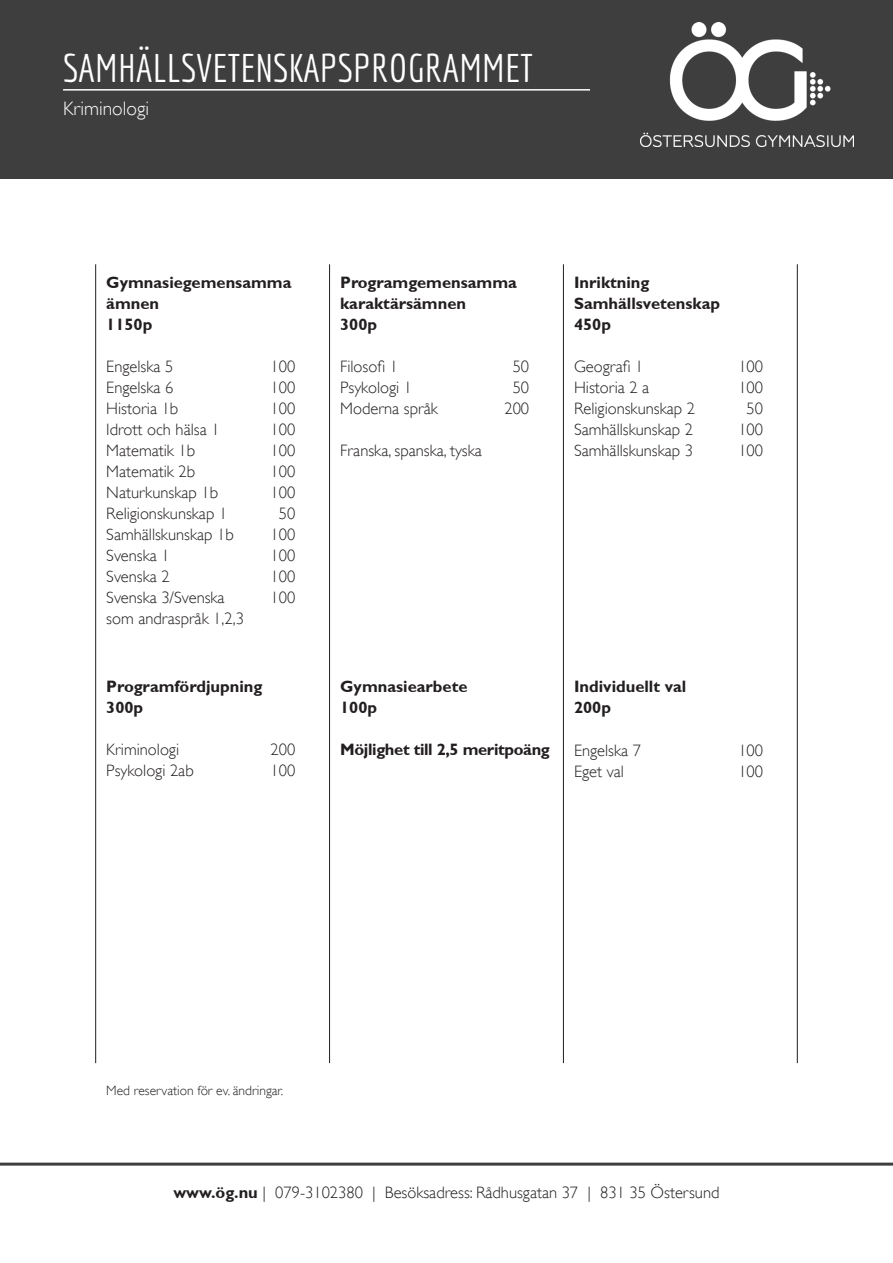
<style>
.page{position:relative;width:893px;height:1263px;background:#fff}
.page>*{position:absolute;margin:0;border:0;box-sizing:border-box;transform-origin:0 0}
.t1{font:39px "Economica";color:#fff}
.t2{font:300 19.5px "Gill Sans";color:#fff}
.t3{font:300 16.5px "Gill Sans";color:#231f20}
.t4{font:700 16.5px "Gill Sans";color:#231f20}
.t5{font:700 16.5px "Gill Sans";letter-spacing:-.02em;color:#231f20}
.t6{font:300 13.5px "Gill Sans";color:#231f20}
.s1{font-weight:700}
</style>
<div class="page">
<div style="left:0;top:0;width:893px;height:179px;background:#3e3e3f"></div>
<img style="left:641px;top:22px;width:212px;height:124px">
<hr style="left:63px;top:89px;width:527px;height:2px;background:#fff">
<hr style="left:0;top:1162px;width:893px;height:3px;background:#3e3e3f">
<hr style="left:329px;top:264px;width:1px;height:799px;background:#231f20">
<hr style="left:563px;top:264px;width:1px;height:799px;background:#231f20">
<hr style="left:95px;top:264px;width:1px;height:799px;background:#231f20">
<hr style="left:797px;top:264px;width:1px;height:799px;background:#231f20">
<h1 class="t1" style="left:63px;top:46px;width:471px">SAMHÄLLSVETENSKAPSPROGRAMMET</h1>
<p class="t2" style="left:63px;top:97px;width:88px">Kriminologi</p>
<p class="t4" style="left:106px;top:272px;width:187px">Gymnasiegemensamma</p>
<p class="t4" style="left:106px;top:294px;width:54px">ämnen</p>
<p class="t4" style="left:106px;top:315px;width:48px">1150p</p>
<p class="t3" style="left:106px;top:357px;width:68px">Engelska 5</p>
<p class="t3" style="left:271px;top:357px;width:26px">100</p>
<p class="t3" style="left:106px;top:378px;width:68px">Engelska 6</p>
<p class="t3" style="left:271px;top:378px;width:26px">100</p>
<p class="t3" style="left:106px;top:399px;width:74px">Historia 1b</p>
<p class="t3" style="left:271px;top:399px;width:26px">100</p>
<p class="t3" style="left:106px;top:420px;width:115px">Idrott och hälsa 1</p>
<p class="t3" style="left:271px;top:420px;width:26px">100</p>
<p class="t3" style="left:106px;top:441px;width:90px">Matematik 1b</p>
<p class="t3" style="left:271px;top:441px;width:26px">100</p>
<p class="t3" style="left:106px;top:462px;width:90px">Matematik 2b</p>
<p class="t3" style="left:271px;top:462px;width:26px">100</p>
<p class="t3" style="left:106px;top:483px;width:113px">Naturkunskap 1b</p>
<p class="t3" style="left:271px;top:483px;width:26px">100</p>
<p class="t3" style="left:106px;top:504px;width:122px">Religionskunskap 1</p>
<p class="t3" style="left:279px;top:504px;width:18px">50</p>
<p class="t3" style="left:106px;top:525px;width:129px">Samhällskunskap 1b</p>
<p class="t3" style="left:271px;top:525px;width:26px">100</p>
<p class="t3" style="left:106px;top:546px;width:65px">Svenska 1</p>
<p class="t3" style="left:271px;top:546px;width:26px">100</p>
<p class="t3" style="left:106px;top:567px;width:65px">Svenska 2</p>
<p class="t3" style="left:271px;top:567px;width:26px">100</p>
<p class="t3" style="left:106px;top:588px;width:120px">Svenska 3/Svenska</p>
<p class="t3" style="left:271px;top:588px;width:26px">100</p>
<p class="t3" style="left:106px;top:609px;width:139px">som andraspråk 1,2,3</p>
<p class="t4" style="left:106px;top:677px;width:158px">Programfördjupning</p>
<p class="t4" style="left:106px;top:698px;width:38px">300p</p>
<p class="t3" style="left:106px;top:740px;width:74px">Kriminologi</p>
<p class="t3" style="left:271px;top:740px;width:26px">200</p>
<p class="t3" style="left:106px;top:761px;width:89px">Psykologi 2ab</p>
<p class="t3" style="left:271px;top:761px;width:26px">100</p>
<p class="t4" style="left:340px;top:272px;width:178px">Programgemensamma</p>
<p class="t4" style="left:340px;top:293px;width:127px">karaktärsämnen</p>
<p class="t4" style="left:340px;top:314px;width:38px">300p</p>
<p class="t3" style="left:340px;top:357px;width:59px">Filosofi 1</p>
<p class="t3" style="left:513px;top:357px;width:18px">50</p>
<p class="t3" style="left:340px;top:378px;width:73px">Psykologi 1</p>
<p class="t3" style="left:513px;top:378px;width:18px">50</p>
<p class="t3" style="left:340px;top:399px;width:99px">Moderna språk</p>
<p class="t3" style="left:504px;top:399px;width:26px">200</p>
<p class="t3" style="left:340px;top:441px;width:143px">Franska, spanska, tyska</p>
<p class="t4" style="left:574px;top:272px;width:77px">Inriktning</p>
<p class="t4" style="left:574px;top:293px;width:147px">Samhällsvetenskap</p>
<p class="t4" style="left:574px;top:314px;width:38px">450p</p>
<p class="t3" style="left:574px;top:357px;width:71px">Geografi 1</p>
<p class="t3" style="left:738px;top:357px;width:26px">100</p>
<p class="t3" style="left:574px;top:378px;width:77px">Historia 2 a</p>
<p class="t3" style="left:738px;top:378px;width:26px">100</p>
<p class="t3" style="left:574px;top:399px;width:122px">Religionskunskap 2</p>
<p class="t3" style="left:747px;top:399px;width:18px">50</p>
<p class="t3" style="left:574px;top:420px;width:121px">Samhällskunskap 2</p>
<p class="t3" style="left:738px;top:420px;width:26px">100</p>
<p class="t3" style="left:574px;top:441px;width:121px">Samhällskunskap 3</p>
<p class="t3" style="left:738px;top:441px;width:26px">100</p>
<p class="t4" style="left:340px;top:676px;width:129px">Gymnasiearbete</p>
<p class="t4" style="left:340px;top:697px;width:38px">100p</p>
<p class="t5" style="left:340px;top:739px;width:211px">Möjlighet till 2,5 meritpoäng</p>
<p class="t4" style="left:574px;top:677px;width:114px">Individuellt val</p>
<p class="t4" style="left:574px;top:698px;width:38px">200p</p>
<p class="t3" style="left:574px;top:741px;width:68px">Engelska 7</p>
<p class="t3" style="left:738px;top:741px;width:26px">100</p>
<p class="t3" style="left:574px;top:762px;width:51px">Eget val</p>
<p class="t3" style="left:738px;top:762px;width:26px">100</p>
<p class="t6" style="left:106px;top:1082px;width:178px">Med reservation för ev. ändringar.</p>
<p class="t3" style="left:173px;top:1182px;width:548px"><span class="s1">www.ög.nu</span> | 079-3102380 | Besöksadress: Rådhusgatan 37 | 831 35 Östersund</p>
</div>
